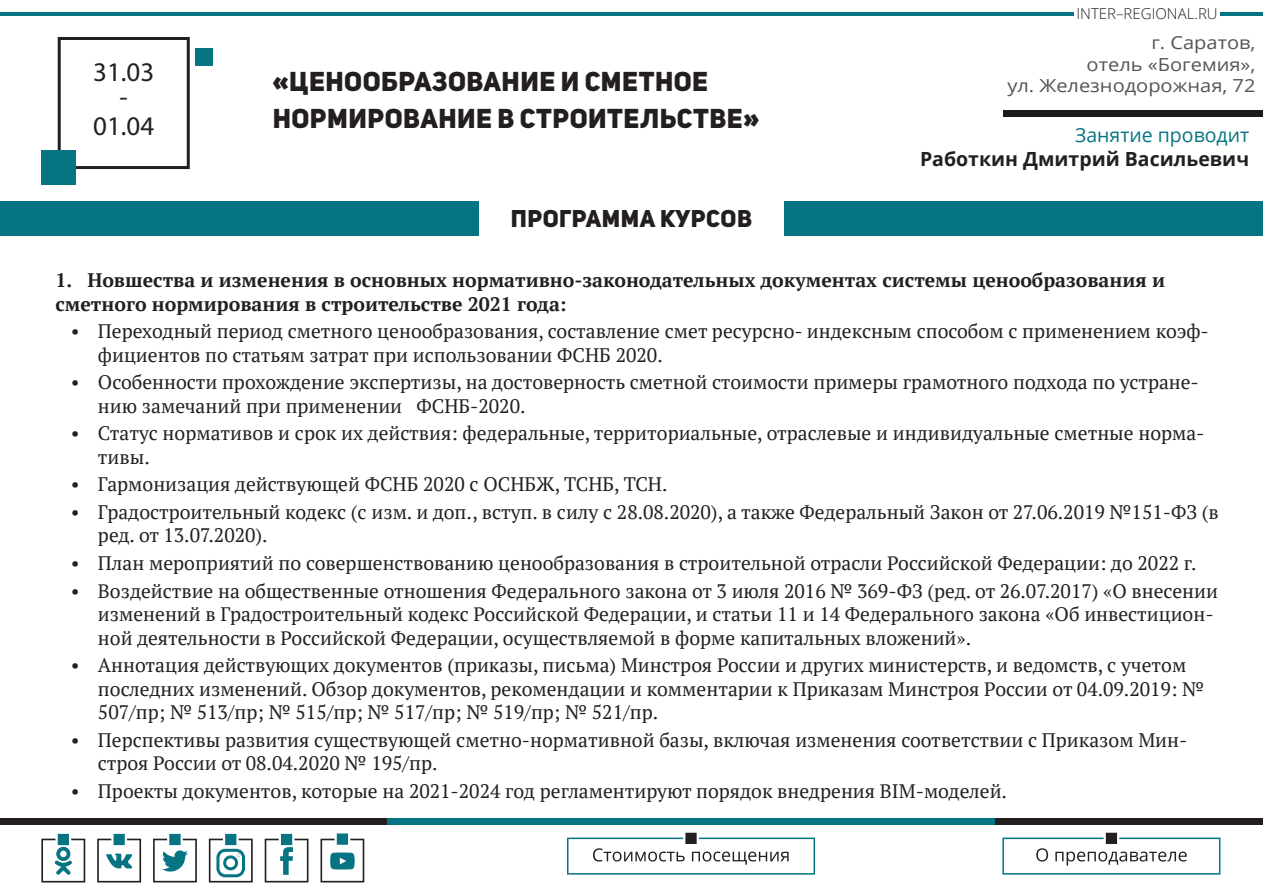
<style>
.page{position:relative;width:1263px;height:893px;background:#fff}
.page>*{position:absolute;margin:0;border:0;box-sizing:border-box;transform-origin:0 0}
.Стиль_абзаца_2{font:27px "Uni Sans Heavy CAPS";letter-spacing:.02em;color:#231f20}
.Стиль_абзаца_2-2{font:27px "Myriad Pro";color:#231f20}
.Стиль_абзаца_2-3{font:24px "Uni Sans Heavy CAPS";letter-spacing:.02em;color:#231f20}
.t1{font:19.5px/23.4px "PT Serif";color:#231f20}
.Стиль_абзаца_2-4{font:700 19.5px/23.4px "PT Serif";color:#231f20}
.Стиль_абзаца_2-5{font:700 19.5px/24px "Open Sans";color:#231f20;text-align:right}
.Стиль_абзаца_2-6{font:18px/21.6px "Open Sans";color:#555;text-align:right;scale:1.11 1}
.t2{font:300 15px "Open Sans";color:#231f20}
.s1{font-weight:400;color:#067482}
</style>
<div class="page">
<div style="left:0;top:818px;width:387px;height:7px;background:#231f20"></div>
<div style="left:995px;top:818px;width:268px;height:7px;background:#231f20"></div>
<div style="left:387px;top:818px;width:608px;height:7px;background:#067482"></div>
<svg style="left:567px;top:832px;width:248px;height:43px"></svg>
<svg style="left:41px;top:833px;width:44px;height:49px"></svg>
<svg style="left:97px;top:833px;width:44px;height:49px"></svg>
<svg style="left:153px;top:833px;width:44px;height:49px"></svg>
<svg style="left:265px;top:833px;width:43px;height:49px"></svg>
<svg style="left:320px;top:833px;width:44px;height:49px"></svg>
<hr style="left:0;top:12px;width:387px;height:4px;background:#067482">
<hr style="left:1220px;top:12px;width:43px;height:4px;background:#067482">
<hr style="left:387px;top:12px;width:687px;height:4px;background:#067482">
<svg style="left:1036px;top:848px;width:12px;height:13px"></svg>
<div style="left:1002px;top:838px;width:218px;height:37px;border:2px solid #067482"></div>
<svg style="left:1055px;top:832px;width:132px;height:34px"></svg>
<svg style="left:209px;top:833px;width:44px;height:49px"></svg>
<div style="left:58px;top:37px;width:132px;height:132px;border:3px solid #231f20"></div>
<div style="left:0;top:202px;width:1263px;height:34px;background:#067482"></div>
<div style="left:479px;top:194px;width:304px;height:51px;background:#fff"></div>
<div style="left:41px;top:151px;width:34px;height:34px;background:#067482"></div>
<div style="left:196px;top:48px;width:17px;height:17px;background:#067482"></div>
<div style="left:1003px;top:110px;width:260px;height:7px;background:#1c1c1c"></div>
<p class="Стиль_абзаца_2-2" style="left:93px;top:55px;width:62px">31.03</p>
<p class="Стиль_абзаца_2-2" style="left:120px;top:82px;width:10px">-</p>
<p class="Стиль_абзаца_2-2" style="left:93px;top:109px;width:62px">01.04</p>
<p class="Стиль_абзаца_2" style="left:272px;top:64px;width:437px">«ЦЕНООБРАЗОВАНИЕ И СМЕТНОЕ</p>
<p class="Стиль_абзаца_2" style="left:273px;top:101px;width:488px">НОРМИРОВАНИЕ В СТРОИТЕЛЬСТВЕ»</p>
<p class="Стиль_абзаца_2-3" style="left:511px;top:203px;width:243px">ПРОГРАММА КУРСОВ</p>
<p class="t2" style="left:1076px;top:3px;width:143px">INTER–REGIONAL.RU</p>
<p class="Стиль_абзаца_2-6" style="left:1007px;top:31px;width:225px">г. Саратов,<br>отель «Богемия»,<br>ул. Железнодорожная, 72</p>
<p class="Стиль_абзаца_2-5" style="left:920px;top:122px;width:331px"><span class="s1">Занятие проводит<br></span>Работкин Дмитрий Васильевич</p>
<p class="Стиль_абзаца_2-4" style="left:55px;top:268px;width:1111px">1. Новшества и изменения в основных нормативно-законодательных документах системы ценообразования и сметного нормирования в строительстве 2021 года:</p>
<p class="t1" style="left:98px;top:319px;width:1112px;text-indent:-27px">• Переходный период сметного ценообразования, составление смет ресурсно- индексным способом с применением коэф&shy;фициентов по статьям затрат при использовании ФСНБ 2020.</p>
<p class="t1" style="left:98px;top:370px;width:1102px;text-indent:-27px">• Особенности прохождение экспертизы, на достоверность сметной стоимости примеры грамотного подхода по устране&shy;нию замечаний при применении ФСНБ-2020.</p>
<p class="t1" style="left:98px;top:421px;width:1108px;text-indent:-27px">• Статус нормативов и срок их действия: федеральные, территориальные, отраслевые и индивидуальные сметные норма&shy;тивы.</p>
<p class="t1" style="left:71px;top:473px;width:598px">• Гармонизация действующей ФСНБ 2020 с ОСНБЖ, ТСНБ, ТСН.</p>
<p class="t1" style="left:98px;top:500px;width:1122px;text-indent:-27px">• Градостроительный кодекс (с изм. и доп., вступ. в силу с 28.08.2020), а также Федеральный Закон от 27.06.2019 №151-ФЗ (в ред. от 13.07.2020).</p>
<p class="t1" style="left:71px;top:551px;width:1127px">• План мероприятий по совершенствованию ценообразования в строительной отрасли Российской Федерации: до 2022 г.</p>
<p class="t1" style="left:98px;top:579px;width:1121px;text-indent:-27px">• Воздействие на общественные отношения Федерального закона от 3 июля 2016 № 369-ФЗ (ред. от 26.07.2017) «О внесении изменений в Градостроительный кодекс Российской Федерации, и статьи 11 и 14 Федерального закона «Об инвестицион&shy;ной деятельности в Российской Федерации, осуществляемой в форме капитальных вложений».</p>
<p class="t1" style="left:98px;top:653px;width:1107px;text-indent:-27px">• Аннотация действующих документов (приказы, письма) Минстроя России и других министерств, и ведомств, с учетом последних изменений. Обзор документов, рекомендации и комментарии к Приказам Минстроя России от 04.09.2019: №<br>507/пр; № 513/пр; № 515/пр; № 517/пр; № 519/пр; № 521/пр.</p>
<p class="t1" style="left:98px;top:728px;width:1091px;text-indent:-27px">• Перспективы развития существующей сметно-нормативной базы, включая изменения соответствии с Приказом Мин&shy;строя России от 08.04.2020 № 195/пр.</p>
<p class="t1" style="left:71px;top:779px;width:937px">• Проекты документов, которые на 2021-2024 год регламентируют порядок внедрения BIM-моделей.</p>
</div>
